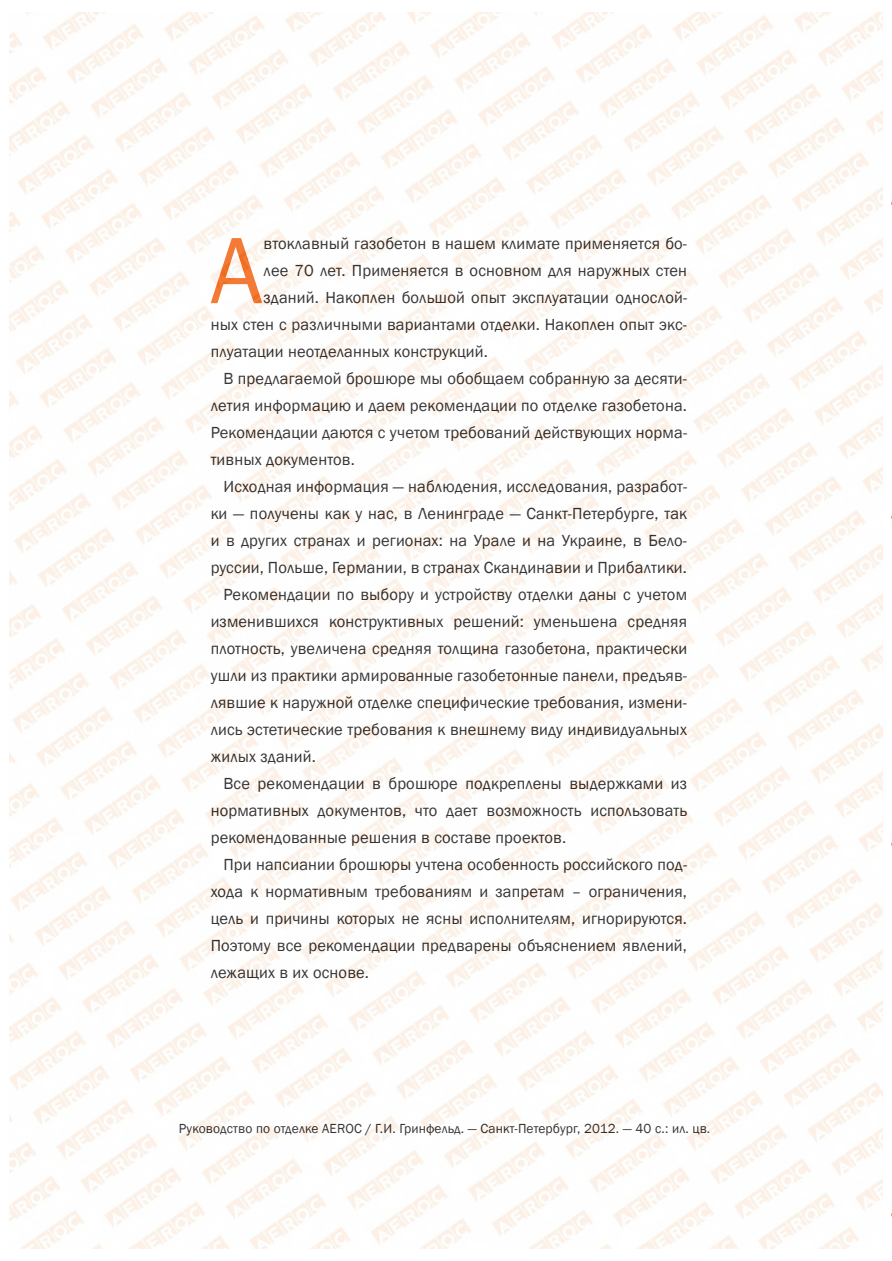
<style>
.page{position:relative;width:892px;height:1261px;background:#fff}
.page>*{position:absolute;margin:0;border:0;box-sizing:border-box;transform-origin:0 0}
.t1{font:97.5px "Franklin Gothic";color:#f36c21}
.t2{font:16.5px "Franklin Gothic";letter-spacing:.01em;color:#231f20}
.t3{font:13.5px "Franklin Gothic";letter-spacing:.01em;color:#231f20}
</style>
<div class="page">
<img style="left:10px;top:13px;width:872px;height:1235px">
<h1 class="t1" style="left:210px;top:210px;width:54px">А</h1>
<p class="t2" style="left:263px;top:233px;width:425px">втоклавный газобетон в нашем климате применяется бо-</p>
<p class="t2" style="left:263px;top:260px;width:425px">лее 70 лет. Применяется в основном для наружных стен</p>
<p class="t2" style="left:263px;top:287px;width:425px">зданий. Накоплен большой опыт эксплуатации однослой-</p>
<p class="t2" style="left:211px;top:314px;width:478px">ных стен с различными вариантами отделки. Накоплен опыт экс-</p>
<p class="t2" style="left:211px;top:341px;width:278px">плуатации неотделанных конструкций.</p>
<p class="t2" style="left:223px;top:368px;width:465px">В предлагаемой брошюре мы обобщаем собранную за десяти-</p>
<p class="t2" style="left:211px;top:395px;width:478px">летия информацию и даем рекомендации по отделке газобетона.</p>
<p class="t2" style="left:211px;top:422px;width:478px">Рекомендации даются с учетом требований действующих норма-</p>
<p class="t2" style="left:211px;top:449px;width:146px">тивных документов.</p>
<p class="t2" style="left:223px;top:476px;width:465px">Исходная информация — наблюдения, исследования, разработ-</p>
<p class="t2" style="left:211px;top:503px;width:478px">ки — получены как у нас, в Ленинграде — Санкт-Петербурге, так</p>
<p class="t2" style="left:211px;top:530px;width:478px">и в других странах и регионах: на Урале и на Украине, в Бело-</p>
<p class="t2" style="left:211px;top:557px;width:478px">руссии, Польше, Германии, в странах Скандинавии и Прибалтики.</p>
<p class="t2" style="left:223px;top:584px;width:465px">Рекомендации по выбору и устройству отделки даны с учетом</p>
<p class="t2" style="left:211px;top:611px;width:478px">изменившихся конструктивных решений: уменьшена средняя</p>
<p class="t2" style="left:211px;top:638px;width:478px">плотность, увеличена средняя толщина газобетона, практически</p>
<p class="t2" style="left:211px;top:665px;width:478px">ушли из практики армированные газобетонные панели, предъяв-</p>
<p class="t2" style="left:211px;top:692px;width:478px">лявшие к наружной отделке специфические требования, измени-</p>
<p class="t2" style="left:211px;top:719px;width:478px">лись эстетические требования к внешнему виду индивидуальных</p>
<p class="t2" style="left:211px;top:746px;width:107px">жилых зданий.</p>
<p class="t2" style="left:223px;top:773px;width:465px">Все рекомендации в брошюре подкреплены выдержками из</p>
<p class="t2" style="left:211px;top:800px;width:478px">нормативных документов, что дает возможность использовать</p>
<p class="t2" style="left:211px;top:827px;width:357px">рекомендованные решения в составе проектов.</p>
<p class="t2" style="left:223px;top:854px;width:465px">При напсиании брошюры учтена особенность российского под-</p>
<p class="t2" style="left:211px;top:881px;width:478px">хода к нормативным требованиям и запретам – ограничения,</p>
<p class="t2" style="left:211px;top:908px;width:478px">цель и причины которых не ясны исполнителям, игнорируются.</p>
<p class="t2" style="left:211px;top:935px;width:478px">Поэтому все рекомендации предварены объяснением явлений,</p>
<p class="t2" style="left:211px;top:962px;width:160px">лежащих в их основе.</p>
<p class="t3" style="left:179px;top:1119px;width:533px">Руководство по отделке AEROC / Г.И. Гринфельд. — Санкт-Петербург, 2012. — 40 с.: ил. цв.</p>
</div>
